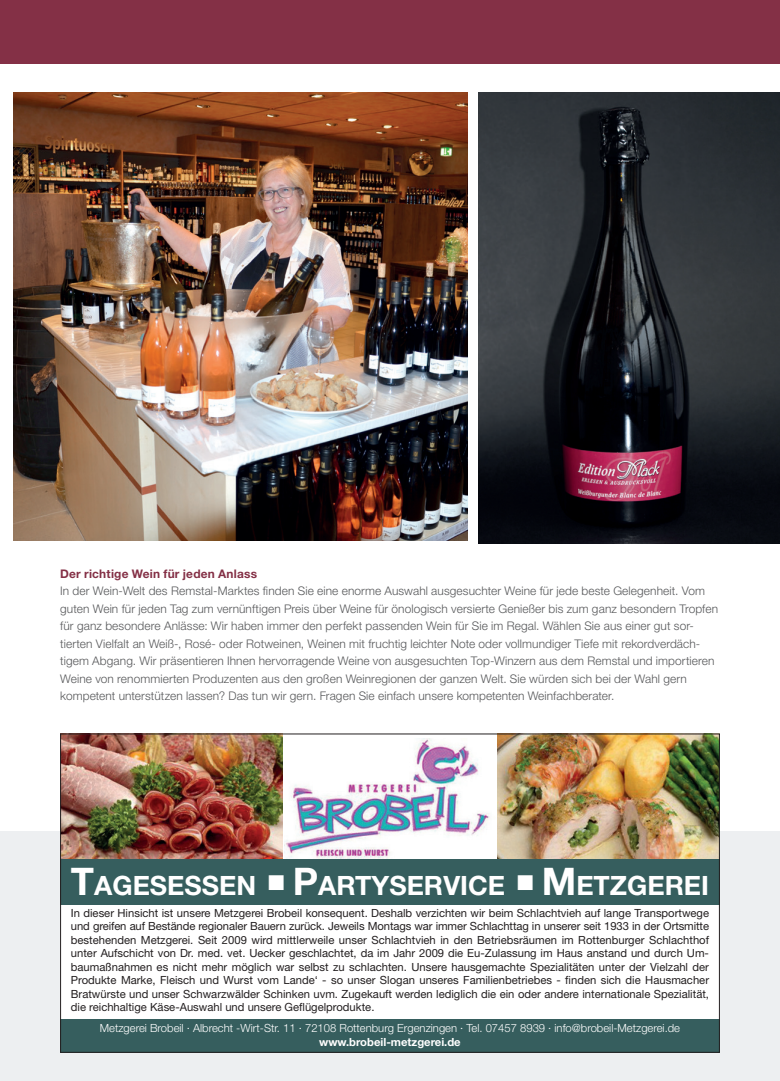
<style>
.page{position:relative;width:780px;height:1081px;background:#fff}
.page>*{position:absolute;margin:0;border:0;box-sizing:border-box;transform-origin:0 0}
.t1{font:700 26.62px "Helvetica Neue LT Std";color:#fff}
.t2{font:300 11.88px/17.5px "Helvetica Neue LT Std";letter-spacing:.01em;color:#57585a}
.t3{font:700 11.88px "Helvetica Neue LT Std";letter-spacing:.015em;color:#843046}
.t4{font:11.25px/13.5px "Helvetica Neue LT Std";color:#231f20;text-align:justify}
.t5{font:300 11.25px "Helvetica Neue LT Std";color:#fff}
.t6{font:700 11.25px "Helvetica Neue LT Std";color:#fff}
.s1{font-size:38.12px}
</style>
<div class="page">
<div style="left:0;top:831px;width:780px;height:250px;background:#edeff1"></div>
<div style="left:0;top:0;width:780px;height:64px;background:#843046"></div>
<div style="left:60px;top:733px;width:659px;height:319px;background:#fff"></div>
<img style="left:284px;top:739px;width:206px;height:120px">
<img style="left:62px;top:735px;width:220px;height:124px">
<img style="left:498px;top:735px;width:219px;height:124px">
<div style="left:60px;top:859px;width:659px;height:45px;background:#365e5e"></div>
<div style="left:60px;top:1019px;width:659px;height:33px;background:#365e5e"></div>
<img style="left:13px;top:92px;width:454px;height:448px">
<img style="left:478px;top:92px;width:302px;height:452px">
<p class="t3" style="left:60px;top:566px;width:198px">Der richtige Wein für jeden Anlass</p>
<p class="t2" style="left:60px;top:582px;width:659px">In der Wein-Welt des Remstal-Marktes finden Sie eine enorme Auswahl ausgesuchter Weine für jede beste Gelegenheit. Vom guten Wein für jeden Tag zum vernünftigen Preis über Weine für önologisch versierte Genießer bis zum ganz besondern Tropfen für ganz besondere Anlässe: Wir haben immer den perfekt passenden Wein für Sie im Regal. Wählen Sie aus einer gut sor&shy;tierten Vielfalt an Weiß-, Rosé- oder Rotweinen, Weinen mit fruchtig leichter Note oder vollmundiger Tiefe mit rekordverdäch&shy;tigem Abgang. Wir präsentieren Ihnen hervorragende Weine von ausgesuchten Top-Winzern aus dem Remstal und importieren Weine von renommierten Produzenten aus den großen Weinregionen der ganzen Welt. Sie würden sich bei der Wahl gern kompetent unterstützen lassen? Das tun wir gern. Fragen Sie einfach unsere kompetenten Weinfachberater.</p>
<h1 class="t1" style="left:71px;top:869px;width:639px"><span class="s1">T</span>AGESESSEN ■ <span class="s1">P</span>ARTYSERVICE ■ <span class="s1">M</span>ETZGEREI</h1>
<p class="t4" style="left:71px;top:906px;width:639px">In dieser Hinsicht ist unsere Metzgerei Brobeil konsequent. Deshalb verzichten wir beim Schlachtvieh auf lange Transportwege und greifen auf Bestände regionaler Bauern zurück. Jeweils Montags war immer Schlachttag in unserer seit 1933 in der Ortsmitte bestehenden Metzgerei. Seit 2009 wird mittlerweile unser Schlachtvieh in den Betriebsräumen im Rottenburger Schlachthof unter Aufschicht von Dr. med. vet. Uecker geschlachtet, da im Jahr 2009 die Eu-Zulassung im Haus anstand und durch Um&shy;baumaßnahmen es nicht mehr möglich war selbst zu schlachten. Unsere hausgemachte Spezialitäten unter der Vielzahl der Produkte Marke‚ Fleisch und Wurst vom Lande‘ - so unser Slogan unseres Familienbetriebes - finden sich die Hausmacher Bratwürste und unser Schwarzwälder Schinken uvm. Zugekauft werden lediglich die ein oder andere internationale Spezialität, die reichhaltige Käse-Auswahl und unsere Geflügelprodukte.</p>
<p class="t5" style="left:100px;top:1021px;width:581px">Metzgerei Brobeil · Albrecht -Wirt-Str. 11 · 72108 Rottenburg Ergenzingen · Tel. 07457 8939 · info@brobeil-Metzgerei.de</p>
<p class="t6" style="left:319px;top:1035px;width:143px">www.brobeil-metzgerei.de</p>
</div>
